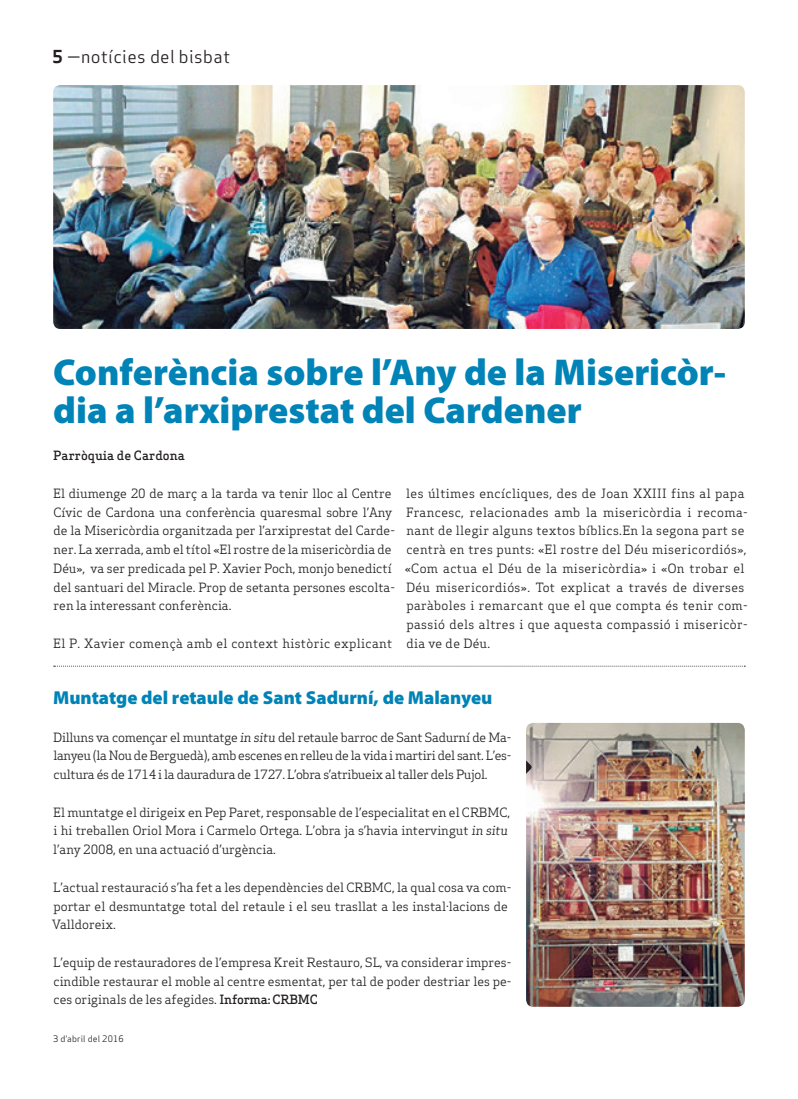
<style>
.page{position:relative;width:798px;height:1099px;background:#fff}
.page>*{position:absolute;margin:0;border:0;box-sizing:border-box;transform-origin:0 0}
.Titulars{font:900 37.5px/37.5px "Myriad Pro";color:#0083b6}
.Titular_Petit{font:900 18.75px "Myriad Pro";color:#0083b6}
.Capçalera{font:17.5px "Apex Sans Book T";letter-spacing:.02em;color:#231f20}
.Text_General{font:12.5px/18.8px "Apex Serif";color:#231f20}
.Text_General-2{font:12.5px/18.8px "Apex Serif";letter-spacing:.03em;color:#231f20}
.Autors{font:500 12.5px "Apex Serif";color:#231f20}
.Data_Peu{font:8.75px "Apex Sans Book T";letter-spacing:.02em;color:#231f20}
.s1{font-family:"Apex Sans Bold T"}
.s2{font-style:italic}
.s3{font-weight:500}
</style>
<div class="page">
<svg style="left:54px;top:665px;width:691px;height:1px"></svg>
<img style="left:53px;top:85px;width:691px;height:244px">
<img style="left:526px;top:723px;width:218px;height:283px">
<svg style="left:526px;top:760px;width:6px;height:13px"></svg>
<p class="Capçalera" style="left:52px;top:46px;width:179px"><span class="s1">5</span> —notícies del bisbat</p>
<p class="Titulars" style="left:53px;top:352px;width:674px">Conferència sobre l’Any de la Misericòr&shy;dia a l’arxiprestat del Cardener</p>
<p class="Autors" style="left:53px;top:448px;width:133px">Parròquia de Cardona</p>
<p class="Text_General" style="left:53px;top:483px;width:343px">El diumenge 20 de març a la tarda va tenir lloc al Centre Cívic de Cardona una conferència quaresmal sobre l’Any de la Misericòrdia organitzada per l’arxiprestat del Carde&shy;ner. La xerrada, amb el títol «El rostre de la misericòrdia de Déu», va ser predicada pel P. Xavier Poch, monjo benedictí del santuari del Miracle. Prop de setanta persones escolta&shy;ren la interessant conferència.</p>
<p class="Text_General-2" style="left:53px;top:633px;width:340px">El P. Xavier començà amb el context històric explicant</p>
<p class="Text_General-2" style="left:404px;top:483px;width:344px">les últimes encícliques, des de Joan XXIII fins al papa Francesc, relacionades amb la misericòrdia i recoma&shy;nant de llegir alguns textos bíblics.En la segona part se centrà en tres punts: «El rostre del Déu misericordiós», «Com actua el Déu de la misericòrdia» i «On trobar el Déu misericordiós». Tot explicat a través de diverses paràboles i remarcant que el que compta és tenir com&shy;passió dels altres i que aquesta compassió i misericòr&shy;dia ve de Déu.</p>
<p class="Titular_Petit" style="left:53px;top:685px;width:440px">Muntatge del retaule de Sant Sadurní, de Malanyeu</p>
<p class="Text_General" style="left:53px;top:727px;width:459px;text-align:justify">Dilluns va començar el muntatge <span class="s2">in situ</span> del retaule barroc de Sant Sadurní de Ma&shy;lanyeu (la Nou de Berguedà), amb escenes en relleu de la vida i martiri del sant. L’es&shy;cultura és de 1714 i la dauradura de 1727. L’obra s’atribueix al taller dels Pujol.</p>
<p class="Text_General" style="left:53px;top:802px;width:458px">El muntatge el dirigeix en Pep Paret, responsable de l’especialitat en el CRBMC, i hi treballen Oriol Mora i Carmelo Ortega. L’obra ja s’havia intervingut <span class="s2">in situ </span>l’any 2008, en una actuació d’urgència.</p>
<p class="Text_General" style="left:52px;top:877px;width:460px">L’actual restauració s’ha fet a les dependències del CRBMC, la qual cosa va com&shy;portar el desmuntatge total del retaule i el seu trasllat a les instal·lacions de<br>Valldoreix.</p>
<p class="Text_General" style="left:53px;top:952px;width:459px;text-align:justify">L’equip de restauradores de l’empresa Kreit Restauro, SL, va considerar impres&shy;cindible restaurar el moble al centre esmentat, per tal de poder destriar les pe&shy;ces originals de les afegides. <span class="s3">Informa: CRBMC</span></p>
<p class="Data_Peu" style="left:53px;top:1032px;width:72px">3 d’abril del 2016</p>
</div>
